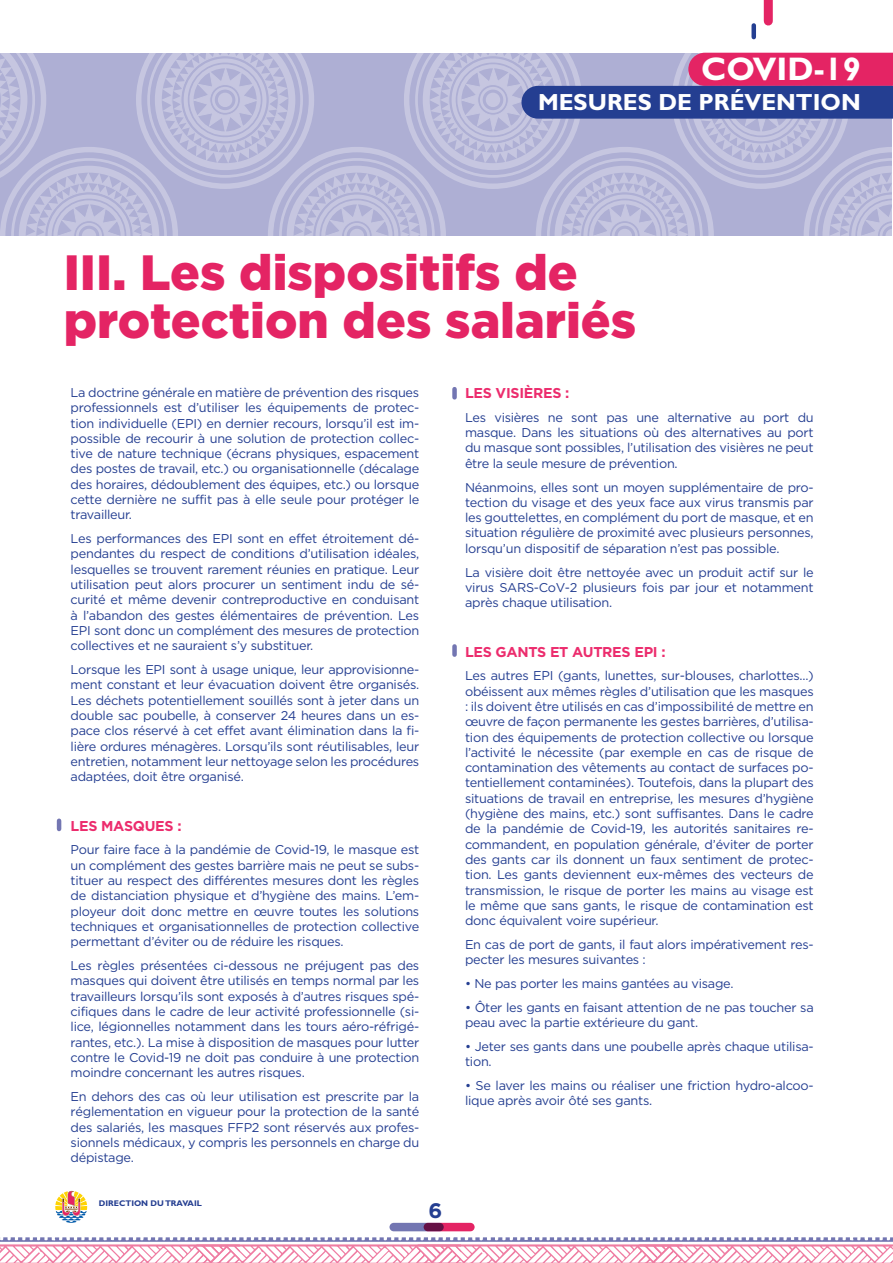
<style>
.page{position:relative;width:893px;height:1263px;background:#fff}
.page>*{position:absolute;margin:0;border:0;box-sizing:border-box;transform-origin:0 0}
.t1{font:900 49.5px "Gotham";color:#e42464}
.t2{font:700 32.7px "Gill Sans Std";color:#fff}
.t3{font:700 23.4px "Gill Sans Std";color:#fff}
.t4{font:700 21px "Gotham";color:#243e91}
.t5{font:700 14.25px "Gotham";letter-spacing:-.02em;color:#ec2c6d}
.t6{font:12.75px/15.3px "Gotham";letter-spacing:-.02em;color:#243e91;text-align:justify}
.t7{font:700 8.25px "Gill Sans Std";color:#243e91}
</style>
<div class="page">
<svg style="left:0;top:1237px;width:893px;height:26px"></svg>
<svg style="left:55px;top:1191px;width:32px;height:32px"></svg>
<svg style="left:0;top:53px;width:892px;height:183px;background:#b1b2d5"></svg>
<div style="left:19px;top:166px;width:140px;height:140px;border:7px solid #fff;border-radius:50%"></div>
<div style="left:287px;top:166px;width:140px;height:140px;border:7px solid #fff;border-radius:50%"></div>
<div style="left:268px;top:147px;width:178px;height:178px;border:5px solid #fff;border-radius:50%"></div>
<svg style="left:293px;top:172px;width:127px;height:128px"></svg>
<div style="left:155px;top:30px;width:140px;height:140px;border:7px solid #fff;border-radius:50%"></div>
<div style="left:136px;top:11px;width:178px;height:178px;border:5px solid #fff;border-radius:50%"></div>
<svg style="left:161px;top:36px;width:128px;height:127px;background:#c4c5df"></svg>
<svg style="left:0;top:48px;width:153px;height:252px"></svg>
<div style="left:423px;top:30px;width:140px;height:140px;border:7px solid #fff;border-radius:50%"></div>
<div style="left:751px;top:25px;width:5px;height:12px;background:#243e91"></div>
<div style="left:764px;top:0;width:9px;height:21px;background:#e42464"></div>
<div style="left:424px;top:1223px;width:51px;height:8px;background:#e42464;border-radius:4px"></div>
<svg style="left:389px;top:1223px;width:55px;height:8px"></svg>
<svg style="left:429px;top:36px;width:464px;height:252px"></svg>
<svg style="left:57px;top:821px;width:4px;height:8px"></svg>
<div style="left:452px;top:389px;width:5px;height:8px;background:#7376b2"></div>
<div style="left:452px;top:646px;width:5px;height:9px;background:#7376b2"></div>
<h2 class="t2" style="left:701px;top:49px;width:161px">COVID-19</h2>
<h3 class="t3" style="left:538px;top:88px;width:324px">MESURES DE PRÉVENTION</h3>
<p class="t1" style="left:64px;top:244px;width:516px">III. Les dispositifs de</p>
<p class="t1" style="left:64px;top:292px;width:574px">protection des salariés</p>
<p class="t5" style="left:465px;top:385px;width:106px">LES VISIÈRES :</p>
<p class="t6" style="left:465px;top:409px;width:350px">Les visières ne sont pas une alternative au port du masque. Dans les situations où des alternatives au port du masque sont possibles, l’utilisation des visières ne peut être la seule mesure de prévention.</p>
<p class="t6" style="left:465px;top:479px;width:350px">Néanmoins, elles sont un moyen supplémentaire de pro&shy;tection du visage et des yeux face aux virus transmis par les gouttelettes, en complément du port de masque, et en situation régulière de proximité avec plusieurs personnes, lorsqu’un dispositif de séparation n’est pas possible.</p>
<p class="t6" style="left:465px;top:564px;width:350px">La visière doit être nettoyée avec un produit actif sur le virus SARS-CoV-2 plusieurs fois par jour et notamment après chaque utilisation.</p>
<p class="t5" style="left:465px;top:643px;width:202px">LES GANTS ET AUTRES EPI :</p>
<p class="t6" style="left:465px;top:668px;width:350px">Les autres EPI (gants, lunettes, sur-blouses, charlottes...) obéissent aux mêmes règles d’utilisation que les masques : ils doivent être utilisés en cas d’impossibilité de mettre en œuvre de façon permanente les gestes barrières, d’utilisa&shy;tion des équipements de protection collective ou lorsque l’activité le nécessite (par exemple en cas de risque de contamination des vêtements au contact de surfaces po&shy;tentiellement contaminées). Toutefois, dans la plupart des situations de travail en entreprise, les mesures d’hygiène (hygiène des mains, etc.) sont suffisantes. Dans le cadre de la pandémie de Covid-19, les autorités sanitaires re&shy;commandent, en population générale, d’éviter de porter des gants car ils donnent un faux sentiment de protec&shy;tion. Les gants deviennent eux-mêmes des vecteurs de transmission, le risque de porter les mains au visage est le même que sans gants, le risque de contamination est donc équivalent voire supérieur.</p>
<p class="t6" style="left:465px;top:937px;width:350px">En cas de port de gants, il faut alors impérativement res&shy;pecter les mesures suivantes :</p>
<p class="t6" style="left:465px;top:976px;width:270px">• Ne pas porter les mains gantées au visage.</p>
<p class="t6" style="left:465px;top:999px;width:350px">• Ôter les gants en faisant attention de ne pas toucher sa peau avec la partie extérieure du gant.</p>
<p class="t6" style="left:465px;top:1039px;width:350px">• Jeter ses gants dans une poubelle après chaque utilisa&shy;tion.</p>
<p class="t6" style="left:465px;top:1078px;width:350px">• Se laver les mains ou réaliser une friction hydro-alcoo&shy;lique après avoir ôté ses gants.</p>
<p class="t6" style="left:71px;top:384px;width:350px">La doctrine générale en matière de prévention des risques professionnels est d’utiliser les équipements de protec&shy;tion individuelle (EPI) en dernier recours, lorsqu’il est im&shy;possible de recourir à une solution de protection collec&shy;tive de nature technique (écrans physiques, espacement des postes de travail, etc.) ou organisationnelle (décalage des horaires, dédoublement des équipes, etc.) ou lorsque cette dernière ne suffit pas à elle seule pour protéger le travailleur.</p>
<p class="t6" style="left:71px;top:531px;width:350px">Les performances des EPI sont en effet étroitement dé&shy;pendantes du respect de conditions d’utilisation idéales, lesquelles se trouvent rarement réunies en pratique. Leur utilisation peut alors procurer un sentiment indu de sé&shy;curité et même devenir contreproductive en conduisant à l’abandon des gestes élémentaires de prévention. Les EPI sont donc un complément des mesures de protection collectives et ne sauraient s’y substituer.</p>
<p class="t6" style="left:71px;top:662px;width:350px">Lorsque les EPI sont à usage unique, leur approvisionne&shy;ment constant et leur évacuation doivent être organisés.<br>Les déchets potentiellement souillés sont à jeter dans un double sac poubelle, à conserver 24 heures dans un es&shy;pace clos réservé à cet effet avant élimination dans la fi&shy;lière ordures ménagères. Lorsqu’ils sont réutilisables, leur entretien, notamment leur nettoyage selon les procédures adaptées, doit être organisé.</p>
<p class="t5" style="left:71px;top:817px;width:112px">LES MASQUES :</p>
<p class="t6" style="left:71px;top:842px;width:350px">Pour faire face à la pandémie de Covid-19, le masque est un complément des gestes barrière mais ne peut se subs&shy;tituer au respect des différentes mesures dont les règles de distanciation physique et d’hygiène des mains. L’em&shy;ployeur doit donc mettre en œuvre toutes les solutions techniques et organisationnelles de protection collective permettant d’éviter ou de réduire les risques.</p>
<p class="t6" style="left:71px;top:958px;width:350px">Les règles présentées ci-dessous ne préjugent pas des masques qui doivent être utilisés en temps normal par les travailleurs lorsqu’ils sont exposés à d’autres risques spé&shy;cifiques dans le cadre de leur activité professionnelle (si&shy;lice, légionnelles notamment dans les tours aéro-réfrigé&shy;rantes, etc.). La mise à disposition de masques pour lutter contre le Covid-19 ne doit pas conduire à une protection moindre concernant les autres risques.</p>
<p class="t6" style="left:71px;top:1088px;width:350px">En dehors des cas où leur utilisation est prescrite par la réglementation en vigueur pour la protection de la santé des salariés, les masques FFP2 sont réservés aux profes&shy;sionnels médicaux, y compris les personnels en charge du dépistage.</p>
<p class="t7" style="left:99px;top:1198px;width:105px">DIRECTION DU TRAVAIL</p>
<p class="t4" style="left:428px;top:1198px;width:15px">6</p>
</div>
